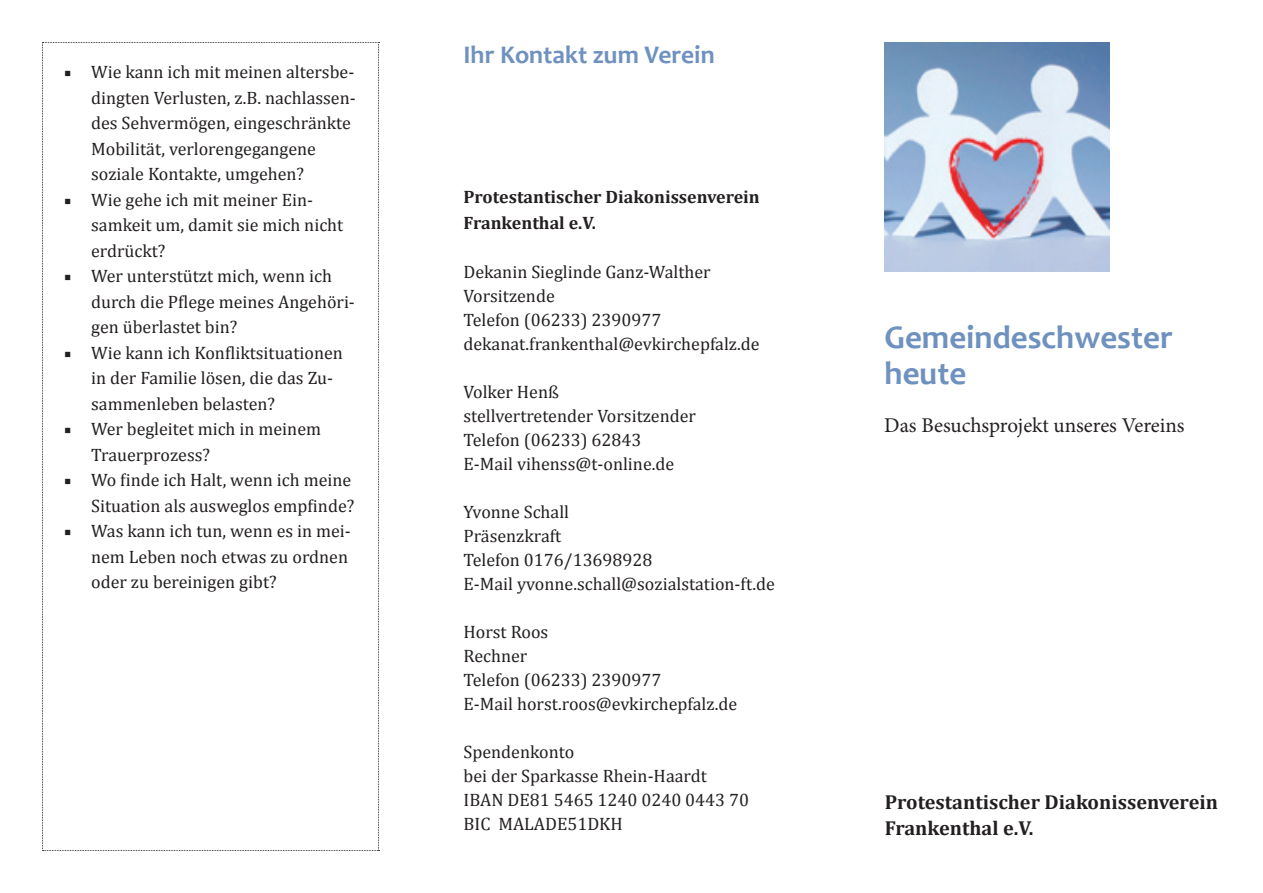
<style>
.page{position:relative;width:1263px;height:893px;background:#fff}
.page>*{position:absolute;margin:0;border:0;box-sizing:border-box;transform-origin:0 0}
.t1{font:700 33px/36px "Candara";color:#6e91bf}
.t2{font:700 25.5px "Candara";color:#6e91bf}
.t3{font:21px "Minion Pro";letter-spacing:-.005em;color:#231f20}
.t4{font:700 20.25px/25.5px "Cambria";color:#231f20}
.t5{font:18px/24px "Cambria";color:#231f20}
.t6{font:700 18px/25.5px "Cambria";color:#231f20}
.s1{font-family:"Minion Pro";font-weight:600}
</style>
<div class="page">
<svg style="left:42px;top:42px;width:337px;height:809px"></svg>
<img style="left:884px;top:43px;width:226px;height:229px">
<p class="t5" style="left:91px;top:59px;width:266px;line-height:25.5px;text-indent:-27px"><span class="s1">■</span> Wie kann ich mit meinen altersbe&shy;dingten Verlusten, z.B. nachlassen&shy;des Sehvermögen, eingeschränkte Mobilität, verlorengegangene soziale Kontakte, umgehen?</p>
<p class="t5" style="left:91px;top:187px;width:254px;line-height:25.5px;text-indent:-27px"><span class="s1">■</span> Wie gehe ich mit meiner Ein&shy;samkeit um, damit sie mich nicht erdrückt?</p>
<p class="t5" style="left:91px;top:263px;width:265px;line-height:25.5px;text-indent:-27px"><span class="s1">■</span> Wer unterstützt mich, wenn ich durch die Pflege meines Angehöri&shy;gen überlastet bin?</p>
<p class="t5" style="left:91px;top:340px;width:253px;line-height:25.5px;text-indent:-27px"><span class="s1">■</span> Wie kann ich Konfliktsituationen in der Familie lösen, die das Zu&shy;sammenleben belasten?</p>
<p class="t5" style="left:91px;top:416px;width:231px;line-height:25.5px;text-indent:-27px"><span class="s1">■</span> Wer begleitet mich in meinem<br>Trauerprozess?</p>
<p class="t5" style="left:64px;top:467px;width:292px;line-height:25.5px;text-align:right"><span class="s1">■</span> Wo finde ich Halt, wenn ich meine<br>Situation als ausweglos empfinde?</p>
<p class="t5" style="left:91px;top:518px;width:261px;line-height:25.5px;text-indent:-27px"><span class="s1">■</span> Was kann ich tun, wenn es in mei&shy;nem Leben noch etwas zu ordnen oder zu bereinigen gibt?</p>
<h2 class="t2" style="left:463px;top:38px;width:253px">Ihr Kontakt zum Verein</h2>
<p class="t6" style="left:463px;top:184px;width:298px">Protestantischer Diakonissenverein<br>Frankenthal e.V.</p>
<p class="t5" style="left:463px;top:260px;width:298px">Dekanin Sieglinde Ganz-Walther<br>Vorsitzende<br>Telefon (06233) 2390977 dekanat.frankenthal@evkirchepfalz.de</p>
<p class="t5" style="left:463px;top:380px;width:234px">Volker Henß<br>stellvertretender Vorsitzender<br>Telefon (06233) 62843<br>E-Mail vihenss@t-online.de</p>
<p class="t5" style="left:463px;top:500px;width:313px">Yvonne Schall<br>Präsenzkraft<br>Telefon 0176/13698928<br>E-Mail yvonne.schall@sozialstation-ft.de</p>
<p class="t5" style="left:463px;top:620px;width:275px">Horst Roos<br>Rechner<br>Telefon (06233) 2390977<br>E-Mail horst.roos@evkirchepfalz.de</p>
<p class="t5" style="left:463px;top:740px;width:287px">Spendenkonto<br>bei der Sparkasse Rhein-Haardt<br>IBAN DE81 5465 1240 0240 0443 70<br>BIC MALADE51DKH</p>
<h1 class="t1" style="left:884px;top:318px;width:290px">Gemeindeschwester heute</h1>
<p class="t3" style="left:884px;top:411px;width:302px">Das Besuchsprojekt unseres Vereins</p>
<p class="t4" style="left:885px;top:789px;width:335px">Protestantischer Diakonissenverein<br>Frankenthal e.V.</p>
</div>
